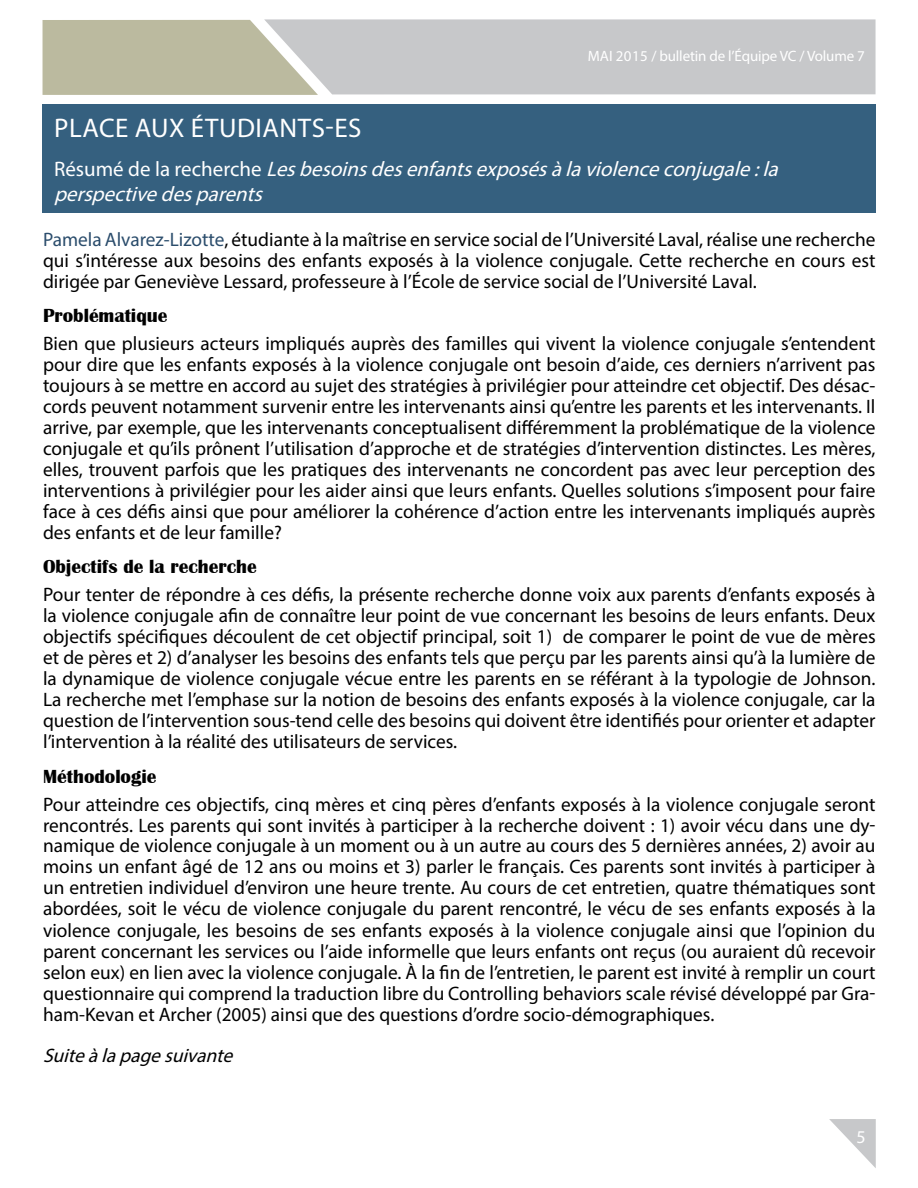
<style>
.page{position:relative;width:918px;height:1188px;background:#fff}
.page>*{position:absolute;margin:0;border:0;box-sizing:border-box;transform-origin:0 0}
.t1{font:27px "Myriad Pro";letter-spacing:.02em;color:#fff}
.t2{font:italic 21px/25.2px "Myriad Pro";color:#fff}
.t3{font:19.5px/21px "Myriad Pro";color:#000;text-align:justify}
.t4{font:700 19.5px "Britannic";color:#000}
.t5{font:italic 19.5px "Myriad Pro";color:#000}
.t6{font:18px "Myriad Pro";color:#fff}
.t7{font:15px "Myriad Pro";letter-spacing:-.01em;color:#fff}
.s1{font-style:normal}
.s2{color:#2b4d6c}
</style>
<div class="page">
<svg style="left:829px;top:1119px;width:47px;height:49px"></svg>
<div style="left:43px;top:105px;width:833px;height:108px;background:#35607f"></div>
<div style="left:264px;top:19px;width:612px;height:75px;background:#c7c8ca"></div>
<svg style="left:43px;top:20px;width:275px;height:75px;background:#bfbea6"></svg>
<p class="t7" style="left:588px;top:46px;width:279px">Mai 2015 / bulletin de l’Équipe VC / Volume 7</p>
<h1 class="t1" style="left:54px;top:111px;width:306px">Place aux étudiants-es</h1>
<p class="t2" style="left:54px;top:156px;width:732px"><span class="s1">R é s u m é d e l a r e c h e r c h e</span> Lesbesoinsdesenfantsexposésàlaviolenceconjugale:la perspectivedesparents</p>
<p class="t3" style="left:43px;top:228px;width:834px"><span class="s2">Pamela Alvarez-Lizotte</span>, étudiante à la maîtrise en service social de l’Université Laval, réalise une recherche qui s’intéresse aux besoins des enfants exposés à la violence conjugale. Cette recherche en cours est dirigée par Geneviève Lessard, professeure à l’École de service social de l’Université Laval.</p>
<p class="t4" style="left:43px;top:305px;width:126px">Problématique</p>
<p class="t3" style="left:43px;top:333px;width:834px">Bien que plusieurs acteurs impliqués auprès des familles qui vivent la violence conjugale s’entendent pour dire que les enfants exposés à la violence conjugale ont besoin d’aide, ces derniers n’arrivent pas toujours à se mettre en accord au sujet des stratégies à privilégier pour atteindre cet objectif. Des désac&shy;cords peuvent notamment survenir entre les intervenants ainsi qu’entre les parents et les intervenants. I l arrive, par exemple, que les intervenants conceptualisent différemment la problématique de la violence conjugale et qu’ils prônent l’utilisation d’approche et de stratégies d’intervention distinctes. Les mères, elles, trouvent parfois que les pratiques des intervenants ne concordent pas avec leur perception des interventions à privilégier pour les aider ainsi que leurs enfants. Quelles solutions s’imposent pour faire face à ces défis ainsi que pour améliorer la cohérence d’action entre les intervenants impliqués auprès des enfants et de leur famille?</p>
<p class="t4" style="left:43px;top:556px;width:215px">Objectifs de la recherche</p>
<p class="t3" style="left:43px;top:584px;width:834px">Pour tenter de répondre à ces défis, la présente recherche donne voix aux parents d’enfants exposés à la violence conjugale afin de connaître leur point de vue concernant les besoins de leurs enfants. Deux objectifs spécifiques découlent de cet objectif principal, soit 1) de comparer le point de vue de mères et de pères et 2) d’analyser les besoins des enfants tels que perçu par les parents ainsi qu’à la lumière de la dynamique de violence conjugale vécue entre les parents en se référant à la typologie de Johnson.<br>La recherche met l’emphase sur la notion de besoins des enfants exposés à la violence conjugale, car la question de l’intervention sous-tend celle des besoins qui doivent être identifiés pour orienter et adapter l’intervention à la réalité des utilisateurs de services.</p>
<p class="t4" style="left:43px;top:765px;width:115px">Méthodologie</p>
<p class="t3" style="left:43px;top:793px;width:834px">Pour atteindre ces objectifs, cinq mères et cinq pères d’enfants exposés à la violence conjugale seront rencontrés. Les parents qui sont invités à participer à la recherche doivent : 1) avoir vécu dans une dy&shy;namique de violence conjugale à un moment ou à un autre au cours des 5 dernières années, 2) avoir au moins un enfant âgé de 12 ans ou moins et 3) parler le français. Ces parents sont invités à participer à un entretien individuel d’environ une heure trente. Au cours de cet entretien, quatre thématiques sont abordées, soit le vécu de violence conjugale du parent rencontré, le vécu de ses enfants exposés à la violence conjugale, les besoins de ses enfants exposés à la violence conjugale ainsi que l’opinion du parent concernant les services ou l’aide informelle que leurs enfants ont reçus (ou auraient dû recevoir selon eux) en lien avec la violence conjugale. À la fin de l’entretien, le parent est invité à remplir un court questionnaire qui comprend la traduction libre du Controlling behaviors scale révisé développé par Gra&shy;ham-Kevan et Archer (2005) ainsi que des questions d’ordre socio-démographiques.</p>
<p class="t5" style="left:43px;top:1044px;width:197px">Suiteàlapagesuivante</p>
<p class="t6" style="left:856px;top:1126px;width:11px">5</p>
</div>
